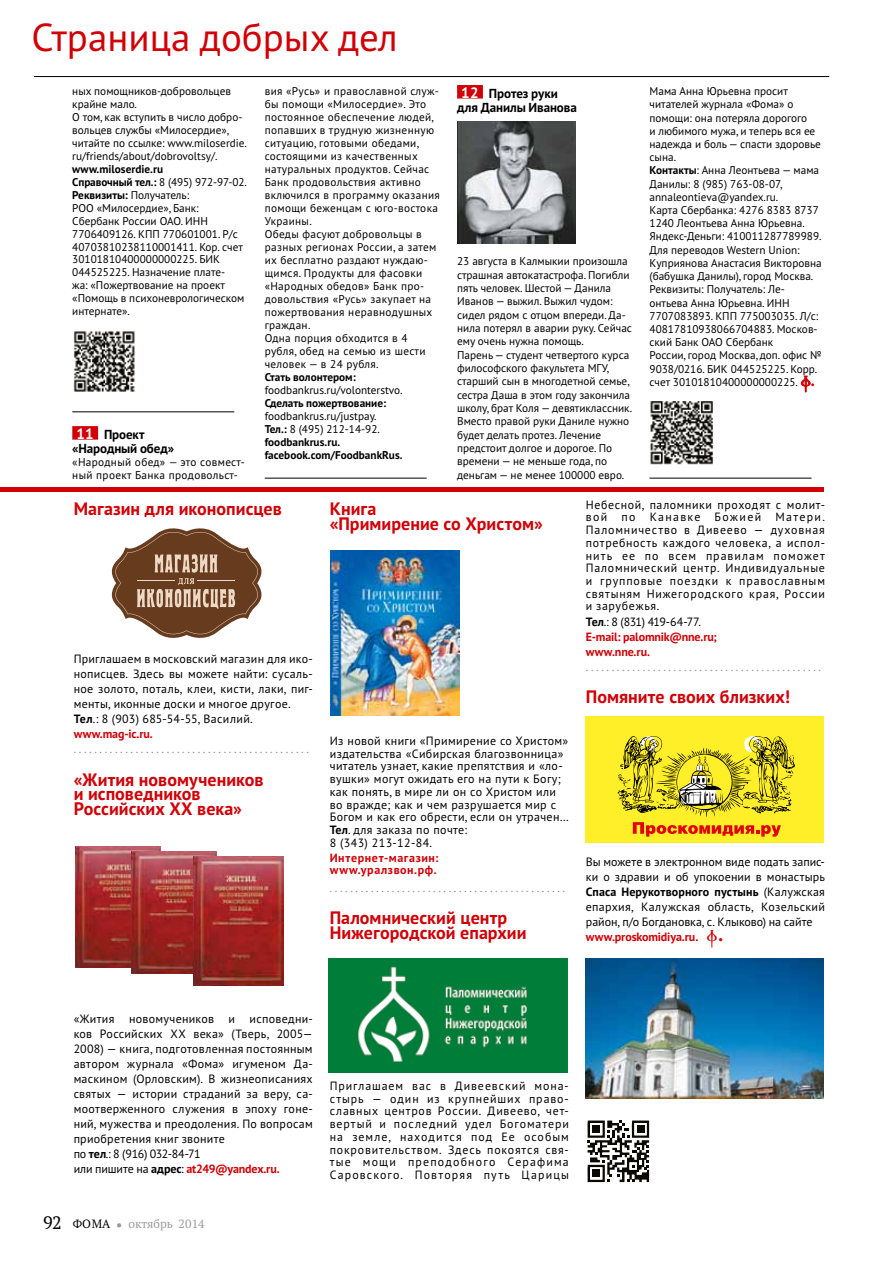
<style>
.page{position:relative;width:893px;height:1263px;background:#fff}
.page>*{position:absolute;margin:0;border:0;box-sizing:border-box;transform-origin:0 0}
.t1{font:39px "PT Sans";color:#d10007}
.t2{font:700 18px/15px "PT Sans";color:#d10007}
.t3{font:700 13.05px/13.6px "PT Sans";letter-spacing:-.005em;color:#000}
.t4{font:12px/12.8px "PT Sans";letter-spacing:.025em;color:#000}
.t5{font:12px/15px "PT Sans";letter-spacing:.005em;color:#000}
.t6{font:12px "PT Sans";color:#919291}
.t7{font:700 12px/15px "PT Sans";letter-spacing:-.01em;color:#d10007}
.t8{font:700 12px/12px "PT Sans";letter-spacing:.045em;color:#d10007}
.t9{font:12px "PT Serif";color:#9c9c9d}
.t10{font:11.25px/13.2px "PT Sans";color:#000}
.t11{font:11.25px/13px "PT Sans";letter-spacing:.03em;color:#000}
.t12{font:700 11.25px/13px "PT Sans";color:#000}
.s1{font-weight:700}
.s2{font-weight:400}
.s3{font-size:15px;color:#fff}
.s4{font-style:italic}
.s5{font-family:"Evangelie";font-size:15px;color:#d10007}
.s6{font-family:"Evangelie";font-size:19.5px;color:#d10007}
.s7{font-weight:700;color:#d10007}
.s8{color:#000}
.s9{font-weight:400;color:#000}
.s10{font-family:"Evangelie";font-size:16.5px;color:#d10007}
.s11{font-family:"Evangelie";font-size:22.5px;color:#d10007}
.s12{font-size:18px;color:#000}
.s13{font-size:15px}
</style>
<div class="page">
<hr style="left:34px;top:76px;width:795px;height:1px;background:#000">
<div style="left:72px;top:426px;width:26px;height:14px;background:#d10007"></div>
<img style="left:73px;top:331px;width:62px;height:61px">
<hr style="left:72px;top:411px;width:162px;height:1px;background:#000">
<hr style="left:265px;top:478px;width:162px;height:1px;background:#000">
<div style="left:457px;top:85px;width:26px;height:14px;background:#d10007"></div>
<svg style="left:801px;top:375px;width:9px;height:17px"></svg>
<img style="left:650px;top:401px;width:63px;height:64px">
<hr style="left:649px;top:478px;width:162px;height:1px;background:#000">
<hr style="left:0;top:487px;width:824px;height:4px;background:#d10007">
<hr style="left:892px;top:0;width:1px;height:157px;background:#009adf">
<svg style="left:587px;top:1120px;width:63px;height:63px"></svg>
<svg style="left:111px;top:528px;width:150px;height:110px"></svg>
<hr style="left:137px;top:580px;width:37px;height:1px;background:#edd9c5">
<hr style="left:197px;top:580px;width:37px;height:1px;background:#edd9c5">
<img style="left:75px;top:846px;width:85px;height:122px">
<img style="left:131px;top:851px;width:85px;height:122px">
<img style="left:194px;top:857px;width:90px;height:128px">
<div style="left:585px;top:716px;width:239px;height:126px;background:#ffef29"></div>
<svg style="left:618px;top:736px;width:177px;height:101px"></svg>
<img style="left:585px;top:958px;width:239px;height:140px">
<img style="left:331px;top:551px;width:128px;height:165px">
<img style="left:457px;top:122px;width:118px;height:121px">
<img style="left:329px;top:959px;width:238px;height:114px">
<h1 class="t1" style="left:32px;top:12px;width:368px">Страница добрых дел</h1>
<p class="t10" style="left:72px;top:84px;width:176px">ных помощников-добровольцев крайне мало.<br>О том, как вступить в число добро&shy;вольцев службы «Милосердие», читайте по ссылке: www.miloserdie. ru/friends/about/dobrovoltsy/.</p>
<p class="t10" style="left:72px;top:162px;width:176px"><span class="s1">www.miloserdie.ru<br>Справочный тел.:</span> 8 (495) 972-97-02.<br><span class="s1">Реквизиты:</span> Получатель:<br>РОО «Милосердие», Банк:<br>Сбербанк России ОАО. ИНН<br>7706409126. КПП 770601001. Р/с<br>40703810238110001411. Кор. счет<br>30101810400000000225. БИК<br>044525225. Назначение плате-<br>жа: «Пожертвование на проект «Помощь в психоневрологическом интернате».</p>
<p class="t11" style="left:265px;top:84px;width:177px">вия «Русь» и православной служ&shy;бы помощи «Милосердие». Это постоянное обеспечение людей, попавших в трудную жизненную ситуацию, готовыми обедами, состоящими из качественных натуральных продуктов. Сейчас<br>Банк продовольствия активно включился в программу оказания помощи беженцам с юго-востока<br>Украины.<br>Обеды фасуют добровольцы в разных регионах России, а затем их бесплатно раздают нуждаю&shy;щимся. Продукты для фасовки «Народных обедов» Банк про&shy;довольствия «Русь» закупает на пожертвования неравнодушных граждан.<br>Одна порция обходится в 4 рубля, обед на семью из шести человек — в 24 рубля.</p>
<p class="t12" style="left:265px;top:370px;width:93px">Стать волонтером:</p>
<p class="t10" style="left:265px;top:383px;width:139px">foodbankrus.ru/volonterstvo.</p>
<p class="t12" style="left:265px;top:396px;width:123px">Сделать пожертвование:</p>
<p class="t12" style="left:265px;top:409px;width:139px"><span class="s2">foodbankrus.ru/justpay.<br></span>Тел.: <span class="s2">8 (495) 212-14-92. </span>foodbankrus.ru. facebook.com/FoodbankRus.</p>
<p class="t3" style="left:72px;top:427px;width:103px;text-indent:4px"><span class="s3">11</span> Проект «Народный обед»</p>
<p class="t11" style="left:72px;top:455px;width:174px">«Народный обед» <span class="s4">—</span> это совмест&shy;ный проект Банка продовольст-</p>
<p class="t3" style="left:457px;top:86px;width:121px;line-height:14.1px;text-indent:4px"><span class="s3">12</span> Протез руки для Данилы Иванова</p>
<p class="t10" style="left:457px;top:255px;width:176px">23 августа в Калмыкии произошла страшная автокатастрофа. Погибли пять человек. Ш естой — Данила<br>Иванов — выжил. Выжил чудом: сидел рядом с отцом впереди. Да&shy;нила потерял в аварии руку. Сейчас ему очень нужна помощь.<br>Парень — студент четвертого курса философского факультета МГУ, старший сын в многодетной семье, сестра Даша в этом году закончила школу, брат Коля — девятиклассник.<br>Вместо правой руки Даниле нужно будет делать протез. Лечение предстоит долгое и дорогое. По времени — не меньше года, по деньгам — не менее 100000 евро.</p>
<p class="t10" style="left:649px;top:84px;width:174px">Мама Анна Юрьевна просит читателей журнала «Фома» о помощи: она потеряла дорогого<br>и любимого мужа, и теперь вся ее надежда и боль — спасти здоровье сына.<br><span class="s1">Контакты</span>: Анна Леонтьева — мама<br>Данилы: 8 (985) 763-08-07, annaleontieva@yandex.ru.<br>Карта Сбербанка: 4276 8383 8737<br>1240 Леонтьева Анна Юрьевна.<br>Яндекс-Деньги: 410011287789989.<br>Для переводов Western U nion:<br>Куприянова Анастасия Викторовна (бабушка Данилы), город Москва.<br>Реквизиты: Получатель: Ле&shy;онтьева Анна Юрьевна. ИНН<br>7707083893. КПП 775003035. Л/с:<br>40817810938066704883. Москов&shy;ский Банк ОАО Сбербанк<br>России, город Москва, доп. офис №<br>9038/0216. БИК 044525225. Корр. счет 30101810400000000225. <span class="s5">ф</span><span class="s6">.</span></p>
<h2 class="t2" style="left:74px;top:501px;width:210px">Магазин для иконописцев</h2>
<p class="t4" style="left:74px;top:651px;width:241px;line-height:15px">Приглашаем в московский магазин для ико&shy;нописцев. Здесь вы можете найти: сусаль&shy;ное золото, поталь, клеи, кисти, лаки, пиг&shy;менты, иконные доски и многое другое.<br><span class="s1">Тел</span>.: 8 (903) 685-54-55, Василий. <span class="s7">www.mag-ic.ru.</span></p>
<p class="t6" style="left:74px;top:741px;width:237px">. . . . . . . . . . . . . . . . . . . . . . . . . . . . . . . . . . . . . . . . . . . . . .</p>
<h2 class="t2" style="left:74px;top:771px;width:191px">«Жития новомучеников и исповедников<br>Российских ХХ века»</h2>
<h2 class="t2" style="left:330px;top:501px;width:215px">Книга<br>«Примирение со Христом»</h2>
<p class="t4" style="left:330px;top:734px;width:241px">Из новой книги «Примирение со Христом» издательства «Сибирская благозвонница» читатель узнает, какие препятствия и «ло&shy;вушки» могут ожидать его на пути к Богу; как понять, в мире ли он со Христом или во вражде; как и чем разрушается мир с Богом и как его обрести, если он утрачен… <span class="s1">Тел</span>. для заказа по почте:<br>8 (343) 213-12-84.</p>
<p class="t8" style="left:330px;top:851px;width:110px">Интернет-магазин: www.уралзвон.рф.</p>
<p class="t6" style="left:330px;top:880px;width:237px">. . . . . . . . . . . . . . . . . . . . . . . . . . . . . . . . . . . . . . . . . . . . . .</p>
<h2 class="t2" style="left:330px;top:910px;width:198px">Паломнический центр<br>Нижегородской епархии</h2>
<p class="t4" style="left:586px;top:498px;width:241px;text-align:justify">Небесной, паломники проходят с молит&shy;вой по Канавке Божией Матери.<br>Паломничество в Дивеево — духовная потребность каждого человека, а испол&shy;нить ее по всем правилам поможет Паломнический центр. Индивидуальные и групповые поездки к православным святыням Нижегородского края, России и зарубежья.</p>
<p class="t7" style="left:586px;top:614px;width:133px"><span class="s8">Тел</span><span class="s9">.: 8 (831) 419-64-77.<br></span>E-mail: palomnik@nne.ru; www.nne.ru.</p>
<p class="t6" style="left:586px;top:659px;width:237px">. . . . . . . . . . . . . . . . . . . . . . . . . . . . . . . . . . . . . . . . . . . . . .</p>
<h2 class="t2" style="left:586px;top:689px;width:206px">Помяните своих близких!</h2>
<p class="t5" style="left:586px;top:854px;width:241px">Вы можете в электронном виде подать запис&shy;ки о здравии и об упокоении в монастырь <span class="s1">Спаса Нерукотворного пустынь</span> (Калужская епархия, Калужская область, Козельский район, п/о Богдановка, с. Клыково) на сайте <span class="s7">www.proskomidiya.ru.</span> <span class="s10">ф</span><span class="s11">.</span></p>
<p class="t4" style="left:74px;top:1011px;width:241px;line-height:15px">«Жития новомучеников и исповедни&shy;ков Российских ХХ века» (Тверь, 2005— 2008) — книга, подготовленная постоянным автором журнала «Фома» игуменом Да&shy;маскином (Орловским). В жизнеописаниях святых — истории страданий за веру, са&shy;моотверженного служения в эпоху гоне&shy;ний, мужества и преодоления. По вопросам приобретения книг звоните<br>по <span class="s1">тел</span>.: 8 (916) 032-84-71<br>или пишите на <span class="s1">адрес</span>: <span class="s7">at249@yandex.ru.</span></p>
<p class="t9" style="left:43px;top:1216px;width:163px"><span class="s12">92</span> <span class="s8">ФОМА</span> <span class="s13">•</span> октябрь 2014</p>
<p class="t4" style="left:330px;top:1079px;width:241px;text-align:justify">Приглашаем вас в Дивеевский мона&shy;стырь — один из крупнейших право&shy;славных центров России. Дивеево, чет&shy;вертый и последний удел Богоматери на земле, находится под Ее особым покровительством. Здесь покоятся свя&shy;тые мощи преподобного Серафима Саровского. Повторяя путь Царицы</p>
</div>
